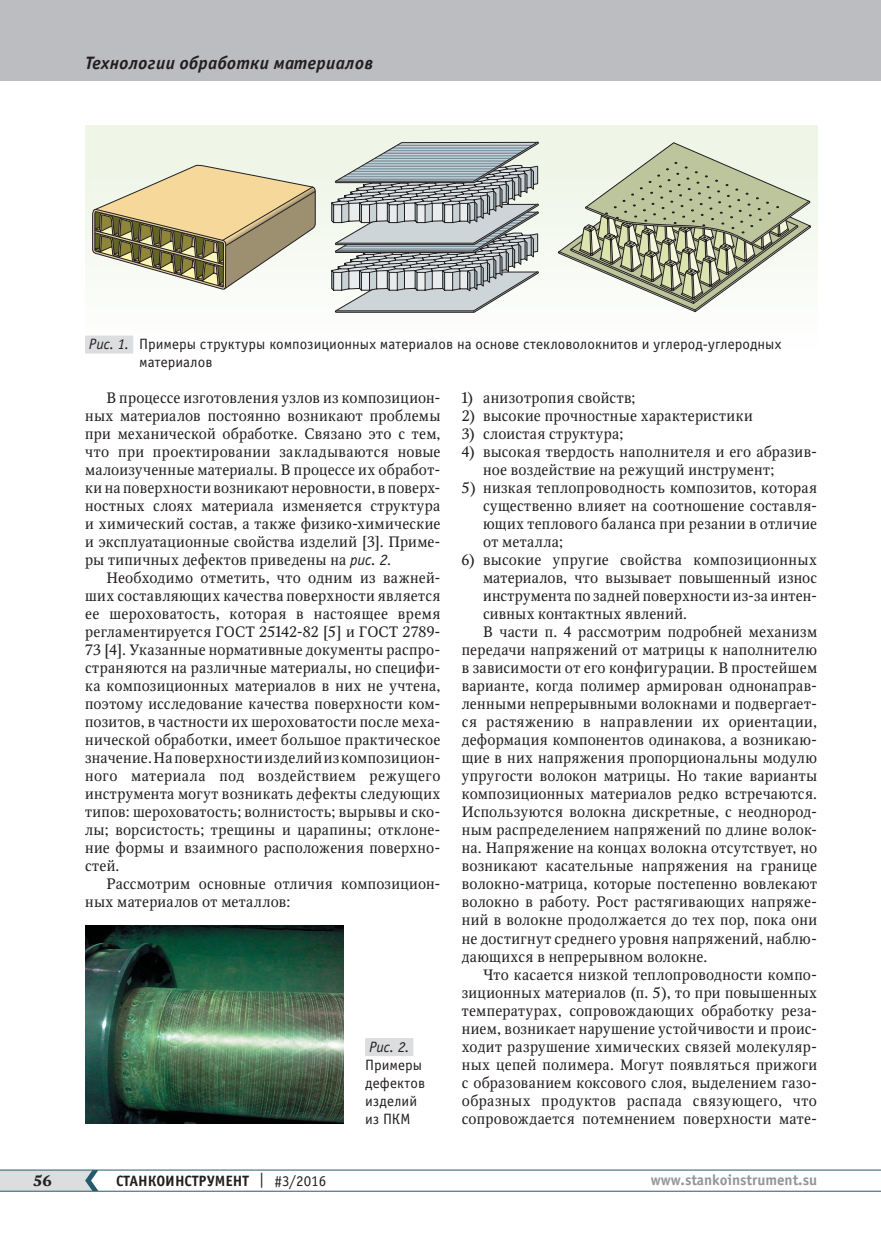
<style>
.page{position:relative;width:881px;height:1234px;background:#fff}
.page>*{position:absolute;margin:0;border:0;box-sizing:border-box;transform-origin:0 0}
.t1{font:italic 700 18px "Officina Sans C";letter-spacing:.015em;color:#231f20}
.t2{font:15px/18px "Octava";letter-spacing:.02em;color:#231f20}
.t3{font:15px/18px "Officina Sans C";letter-spacing:.005em;color:#231f20}
.t4{font:700 15px "Officina Sans C";color:#231f20}
.t5{font:700 15px "Officina Sans C";color:#939598}
.t6{font:italic 15px "Officina Sans C";color:#231f20}
.t7{font:700 15px "Octava";color:#231f20}
.s1{font-style:italic}
.s2{font-family:"Officina Sans C";font-style:italic;font-size:15.75px}
.s3{font-weight:400}
</style>
<div class="page">
<hr style="left:0;top:1190px;width:880px;height:1px;background:#255a6e">
<hr style="left:0;top:1169px;width:880px;height:1px;background:#255a6e">
<svg style="left:0;top:1169px;width:98px;height:21px;background:#cbd1d5"></svg>
<div style="left:0;top:0;width:880px;height:81px;background:#bcbdc0"></div>
<div style="left:85px;top:125px;width:731px;height:224px;background:linear-gradient(to bottom,#eaf2e2,#fdfefd)"></div>
<div style="left:85px;top:335px;width:48px;height:18px;background:#dcdddf"></div>
<svg style="left:92px;top:165px;width:223px;height:124px"></svg>
<svg style="left:331px;top:142px;width:207px;height:170px;background:#adb3b5"></svg>
<svg style="left:558px;top:142px;width:252px;height:170px"></svg>
<img style="left:85px;top:925px;width:259px;height:198px">
<div style="left:365px;top:1037px;width:48px;height:18px;background:#dcdddf"></div>
<p class="t1" style="left:85px;top:53px;width:289px">Технологии обработки материалов</p>
<p class="t3" style="left:139px;top:335px;width:643px;text-indent:-50px"><span class="s1">Рис. 1.</span> Примеры структуры композиционных материалов на основе стекловолокнитов и углерод-углеродных материалов</p>
<p class="t2" style="left:85px;top:389px;width:357px;text-indent:21px">В процессе изготовления узлов из композицион&shy;ных материалов постоянно возникают проблемы при механической обработке. Связано это с тем, что при проектировании закладываются новые малоизученные материалы. В процессе их обработ&shy;ки на поверхности возникают неровности, в поверх&shy;ностных слоях материала изменяется структура и химический состав, а также физико-химические и эксплуатационные свойства изделий [3]. Приме&shy;ры типичных дефектов приведены на <span class="s2">рис. 2</span>.</p>
<p class="t2" style="left:85px;top:569px;width:357px;text-indent:21px">Необходимо отметить, что одним из важней&shy;ших составляющих качества поверхности является ее шероховатость, которая в настоящее время регламентируется ГОСТ 25142-82 [5] и ГОСТ 2789- 73 [4]. Указанные нормативные документы распро&shy;страняются на различные материалы, но специфи&shy;ка композиционных материалов в них не учтена, поэтому исследование качества поверхности ком&shy;позитов, в частности их шероховатости после меха&shy;нической обработки, имеет большое практическое значение. Наповерхности изделий из композицион&shy;ного материала под воздействием режущего инструмента могут возникать дефекты следующих типов: шероховатость; волнистость; вырывы и ско&shy;лы; ворсистость; трещины и царапины; отклоне&shy;ние формы и взаимного расположения поверхно&shy;стей.</p>
<p class="t2" style="left:85px;top:875px;width:357px;text-indent:21px">Рассмотрим основные отличия композицион&shy;ных материалов от металлов:</p>
<p class="t6" style="left:369px;top:1038px;width:42px">Рис. 2.</p>
<p class="t3" style="left:365px;top:1055px;width:61px">Примеры дефектов изделий из ПКМ</p>
<p class="t2" style="left:461px;top:389px;width:175px">1) анизотропия свойств;</p>
<p class="t2" style="left:461px;top:407px;width:292px">2) высокие прочностные характеристики</p>
<p class="t2" style="left:461px;top:425px;width:163px">3) слоистая структура;</p>
<p class="t2" style="left:483px;top:443px;width:335px;text-indent:-21px">4) высокая твердость наполнителя и его абразив&shy;ное воздействие на режущий инструмент;</p>
<p class="t2" style="left:483px;top:479px;width:335px;text-align:justify;text-indent:-21px">5) низкая теплопроводность композитов, которая существенно влияет на соотношение составля&shy;ющих теплового баланса при резании в отличие от металла;</p>
<p class="t2" style="left:461px;top:551px;width:357px">6) высокие упругие свойства композиционных</p>
<p class="t2" style="left:483px;top:569px;width:335px">материалов, что вызывает повышенный износ</p>
<p class="t2" style="left:483px;top:587px;width:335px">инструмента по задней поверхности из-за интен-</p>
<p class="t2" style="left:483px;top:605px;width:205px">сивных контактных явлений.</p>
<p class="t2" style="left:483px;top:623px;width:335px">В части п. 4 рассмотрим подробней механизм</p>
<p class="t2" style="left:461px;top:641px;width:357px">передачи напряжений от матрицы к наполнителю</p>
<p class="t2" style="left:461px;top:659px;width:356px">в зависимости от его конфигурации. В простейшем</p>
<p class="t2" style="left:461px;top:677px;width:357px">варианте, когда полимер армирован однонаправ-</p>
<p class="t2" style="left:461px;top:695px;width:357px">ленными непрерывными волокнами и подвергает-</p>
<p class="t2" style="left:461px;top:713px;width:357px">ся растяжению в направлении их ориентации,</p>
<p class="t2" style="left:461px;top:731px;width:357px">деформация компонентов одинакова, а возникаю-</p>
<p class="t2" style="left:461px;top:749px;width:357px">щие в них напряжения пропорциональны модулю</p>
<p class="t2" style="left:461px;top:767px;width:357px">упругости волокон матрицы. Но такие варианты</p>
<p class="t2" style="left:461px;top:785px;width:356px">композиционных материалов редко встречаются.</p>
<p class="t2" style="left:461px;top:803px;width:357px">Используются волокна дискретные, с неоднород-</p>
<p class="t2" style="left:461px;top:821px;width:357px">ным распределением напряжений по длине волок-</p>
<p class="t2" style="left:461px;top:839px;width:356px">на. Напряжение на концах волокна отсутствует, но</p>
<p class="t2" style="left:461px;top:857px;width:357px">возникают касательные напряжения на границе</p>
<p class="t2" style="left:461px;top:875px;width:356px">волокно-матрица, которые постепенно вовлекают</p>
<p class="t2" style="left:461px;top:893px;width:357px">волокно в работу. Рост растягивающих напряже-</p>
<p class="t2" style="left:461px;top:911px;width:356px">ний в волокне продолжается до тех пор, пока они</p>
<p class="t2" style="left:461px;top:929px;width:357px">не достигнут среднего уровня напряжений, наблю-</p>
<p class="t2" style="left:461px;top:947px;width:247px">дающихся в непрерывном волокне.</p>
<p class="t2" style="left:483px;top:965px;width:335px">Что касается низкой теплопроводности компо-</p>
<p class="t2" style="left:461px;top:983px;width:356px">зиционных материалов (п. 5), то при повышенных</p>
<p class="t2" style="left:461px;top:1001px;width:357px">температурах, сопровождающих обработку реза-</p>
<p class="t2" style="left:461px;top:1019px;width:357px">нием, возникает нарушение устойчивости и проис-</p>
<p class="t2" style="left:461px;top:1037px;width:357px">ходит разрушение химических связей молекуляр-</p>
<p class="t2" style="left:461px;top:1055px;width:356px">ных цепей полимера. Могут появляться прижоги</p>
<p class="t2" style="left:461px;top:1073px;width:354px">с образованием коксового слоя, выделением газо-</p>
<p class="t2" style="left:461px;top:1091px;width:356px">образных продуктов распада связующего, что</p>
<p class="t2" style="left:461px;top:1109px;width:357px">сопровождается потемнением поверхности мате-</p>
<p class="t7" style="left:33px;top:1170px;width:20px">56</p>
<p class="t4" style="left:116px;top:1171px;width:211px">СТАНКОИНСТРУМЕНТ <span class="s3">| #3/2016</span></p>
<p class="t5" style="left:650px;top:1171px;width:168px">www.stankoinstrument.su</p>
</div>
